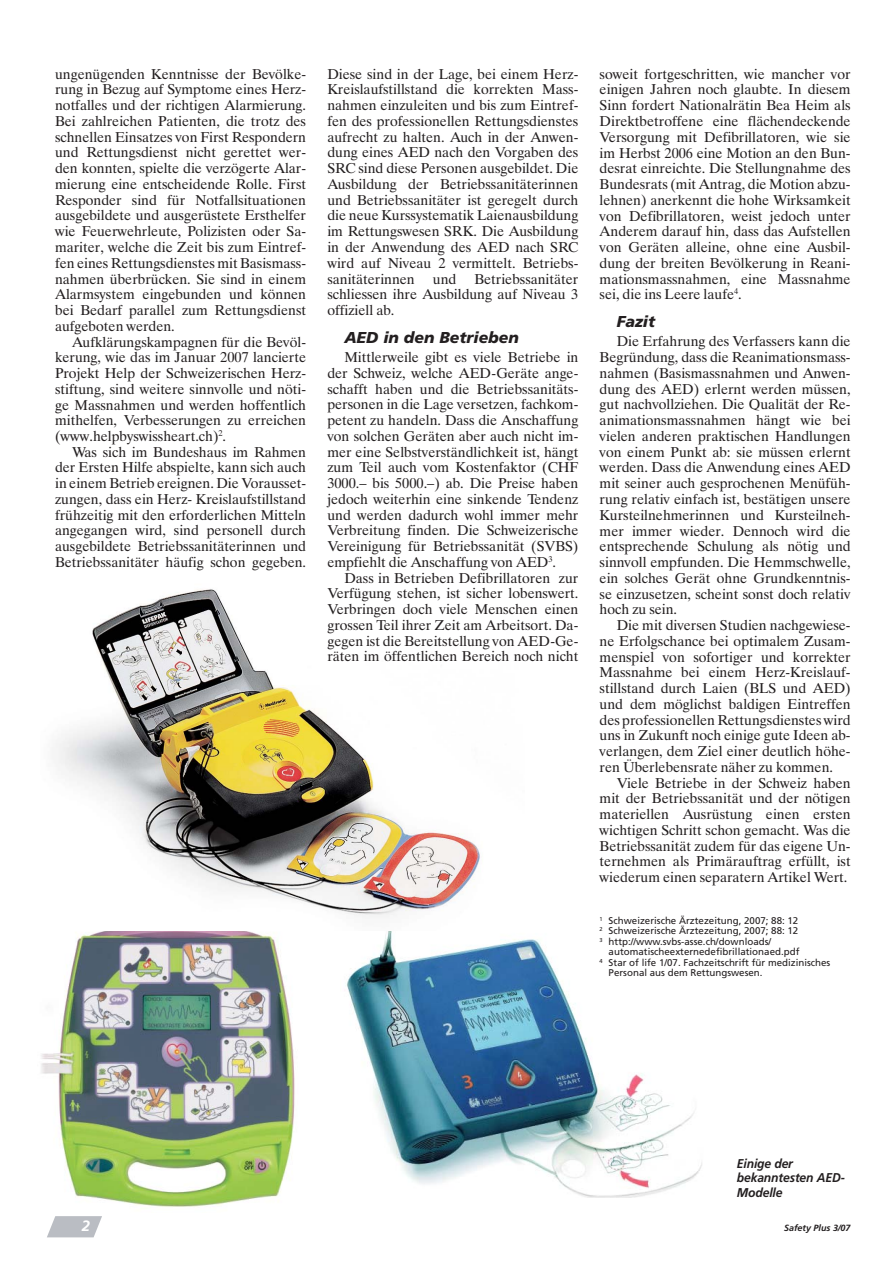
<style>
.page{position:relative;width:893px;height:1263px;background:#fff}
.page>*{position:absolute;margin:0;border:0;box-sizing:border-box;transform-origin:0 0}
.t1{font:italic 900 15.75px "Frutiger";color:#231f20}
.t2{font:italic 700 15px "Frutiger";color:#fff}
.t3{font:14.25px/15.8px "Dutch 801 BT";color:#231f20;text-align:justify}
.t4{font:italic 700 12.75px/14.2px "Frutiger";letter-spacing:-.01em;color:#231f20;scale:.95 1}
.t5{font:9.75px/10.5px "Frutiger";color:#231f20;text-align:justify}
.t6{font:italic 700 9px "Frutiger";color:#231f20}
</style>
<div class="page">
<svg style="left:47px;top:1216px;width:55px;height:21px"></svg>
<img style="left:346px;top:931px;width:356px;height:267px">
<img style="left:41px;top:931px;width:254px;height:276px">
<img style="left:56px;top:589px;width:424px;height:328px">
<p class="t3" style="left:55px;top:67px;width:252px">ungenügenden Kenntnisse der Bevölke&shy;rung in Bezug auf Symptome eines Herz&shy;notfalles und der richtigen Alarmierung.<br>Bei zahlreichen Patienten, die trotz des schnellen Einsatzes von First Respondern und Rettungsdienst nicht gerettet wer&shy;den konnten, spielte die verzögerte Alar&shy;mierung eine entscheidende Rolle. First Responder sind für Notfallsituationen ausgebildete und ausgerüstete Ersthelfer wie Feuerwehrleute, Polizisten oder Sa&shy;mariter, welche die Zeit bis zum Eintref&shy;fen eines Rettungsdienstes mit Basismass&shy;nahmen überbrücken. Sie sind in einem Alarmsystem eingebunden und können bei Bedarf parallel zum Rettungsdienst aufgeboten werden.</p>
<p class="t3" style="left:55px;top:335px;width:252px;text-indent:17px">Aufklärungskampagnen für die Bevöl&shy;kerung, wie das im Januar 2007 lancierte Projekt Help der Schweizerischen Herz&shy;stiftung, sind weitere sinnvolle und nöti&shy;ge Massnahmen und werden hoffentlich mithelfen, Verbesserungen zu erreichen (www.helpbyswissheart.ch)<sup>2</sup>.</p>
<p class="t3" style="left:55px;top:445px;width:252px;text-indent:17px">Was sich im Bundeshaus im Rahmen der Ersten Hilfe abspielte, kann sich auch in einem Betrieb ereignen. Die Vorausset&shy;zungen, dass ein Herz- Kreislaufstillstand frühzeitig mit den erforderlichen Mitteln angegangen wird, sind personell durch ausgebildete Betriebssanitäterinnen und Betriebssanitäter häufig schon gegeben.</p>
<p class="t3" style="left:327px;top:67px;width:252px">Diese sind in der Lage, bei einem Herz-Kreislaufstillstand die korrekten Mass&shy;nahmen einzuleiten und bis zum Eintref&shy;fen des professionellen Rettungsdienstes aufrecht zu halten. Auch in der Anwen&shy;dung eines AED nach den Vorgaben des SRC sind diese Personen ausgebildet. Die Ausbildung der Betriebssanitäterinnen und Betriebssanitäter ist geregelt durch die neue Kurssystematik Laienausbildung im Rettungswesen SRK. Die Ausbildung in der Anwendung des AED nach SRC wird auf Niveau 2 vermittelt. Betriebs&shy;sanitäterinnen</p>
<p class="t3" style="left:433px;top:272px;width:25px">und</p>
<p class="t3" style="left:327px;top:272px;width:252px;text-indent:147px">Betriebssanitäter schliessen ihre Ausbildung auf Niveau 3 offiziell ab.</p>
<p class="t1" style="left:344px;top:331px;width:176px">AED in den Betrieben</p>
<p class="t3" style="left:327px;top:351px;width:252px;text-indent:17px">Mittlerweile gibt es viele Betriebe in der Schweiz, welche AED-Geräte ange&shy;schafft haben und die Betriebssanitäts&shy;personen in die Lage versetzen, fachkom&shy;petent zu handeln. Dass die Anschaffung von solchen Geräten aber auch nicht im&shy;mer eine Selbstverständlichkeit ist, hängt zum Teil auch vom Kostenfaktor (CHF 3000.– bis 5000.–) ab. Die Preise haben jedoch weiterhin eine sinkende Tendenz und werden dadurch wohl immer mehr Verbreitung finden. Die Schweizerische Vereinigung für Betriebssanität (SVBS) empfiehlt die Anschaffung von AED<sup>3</sup>.</p>
<p class="t3" style="left:327px;top:571px;width:252px;text-indent:17px">Dass in Betrieben Defibrillatoren zur Verfügung stehen, ist sicher lobenswert.<br>Verbringen doch viele Menschen einen grossen Teil ihrer Zeit am Arbeitsort. Da&shy;gegen ist die Bereitstellung von AED-Ge&shy;räten im öffentlichen Bereich noch nicht</p>
<p class="t3" style="left:599px;top:67px;width:252px">soweit fortgeschritten, wie mancher vor einigen Jahren noch glaubte. In diesem Sinn fordert Nationalrätin Bea Heim als Direktbetroffene eine flächendeckende Versorgung mit Defibrillatoren, wie sie im Herbst 2006 eine Motion an den Bun&shy;desrat einreichte. Die Stellungnahme des Bundesrats (mit Antrag, die Motion abzu&shy;lehnen) anerkennt die hohe Wirksamkeit von Defibrillatoren, weist jedoch unter Anderem darauf hin, dass das Aufstellen von Geräten alleine, ohne eine Ausbil&shy;dung der breiten Bevölkerung in Reani&shy;mationsmassnahmen, eine Massnahme sei, die ins Leere laufe<sup>4</sup>.</p>
<p class="t1" style="left:616px;top:315px;width:40px">Fazit</p>
<p class="t3" style="left:599px;top:335px;width:252px;text-indent:17px">Die Erfahrung des Verfassers kann die Begründung, dass die Reanimationsmass&shy;nahmen (Basismassnahmen und Anwen&shy;dung des AED) erlernt werden müssen, gut nachvollziehen. Die Qualität der Re&shy;animationsmassnahmen hängt wie bei vielen anderen praktischen Handlungen von einem Punkt ab: sie müssen erlernt werden. Dass die Anwendung eines AED mit seiner auch gesprochenen Menüfüh&shy;rung relativ einfach ist, bestätigen unsere Kursteilnehmerinnen und Kursteilneh&shy;mer immer wieder. Dennoch wird die entsprechende Schulung als nötig und sinnvoll empfunden. Die Hemmschwelle, ein solches Gerät ohne Grundkenntnis&shy;se einzusetzen, scheint sonst doch relativ hoch zu sein.</p>
<p class="t3" style="left:599px;top:619px;width:252px;text-indent:17px">Die mit diversen Studien nachgewiese&shy;ne Erfolgschance bei optimalem Zusam&shy;menspiel von sofortiger und korrekter Massnahme bei einem Herz-Kreislauf&shy;stillstand durch Laien (BLS und AED) und dem möglichst baldigen Eintreffen des professionellen Rettungsdienstes wird uns in Zukunft noch einige gute Ideen ab&shy;verlangen, dem Ziel einer deutlich höhe&shy;ren Überlebensrate näher zu kommen.</p>
<p class="t3" style="left:599px;top:776px;width:252px;text-indent:17px">Viele Betriebe in der Schweiz haben mit der Betriebssanität und der nötigen materiellen Ausrüstung einen ersten wichtigen Schritt schon gemacht. Was die Betriebssanität zudem für das eigene Un&shy;ternehmen als Primärauftrag erfüllt, ist wiederum einen separatern Artikel Wert.</p>
<p class="t5" style="left:599px;top:916px;width:200px"><sup>1</sup> Schweizerische Ärztezeitung, 2007; 88: 12<br><sup>2</sup> Schweizerische Ärztezeitung, 2007; 88: 12<br><sup>3</sup> http://www.svbs-asse.ch/downloads/</p>
<p class="t5" style="left:608px;top:948px;width:192px">automatischeexternedefibrillationaed.pdf</p>
<p class="t5" style="left:599px;top:958px;width:232px"><sup>4</sup> Star of life 1/07. Fachzeitschrift für medizinisches</p>
<p class="t5" style="left:608px;top:969px;width:155px">Personal aus dem Rettungswesen.</p>
<p class="t4" style="left:736px;top:1158px;width:116px">Einige der bekanntesten AED-<br>Modelle</p>
<p class="t2" style="left:82px;top:1220px;width:10px">2</p>
<p class="t6" style="left:784px;top:1224px;width:68px">Safety Plus 3/07</p>
</div>
